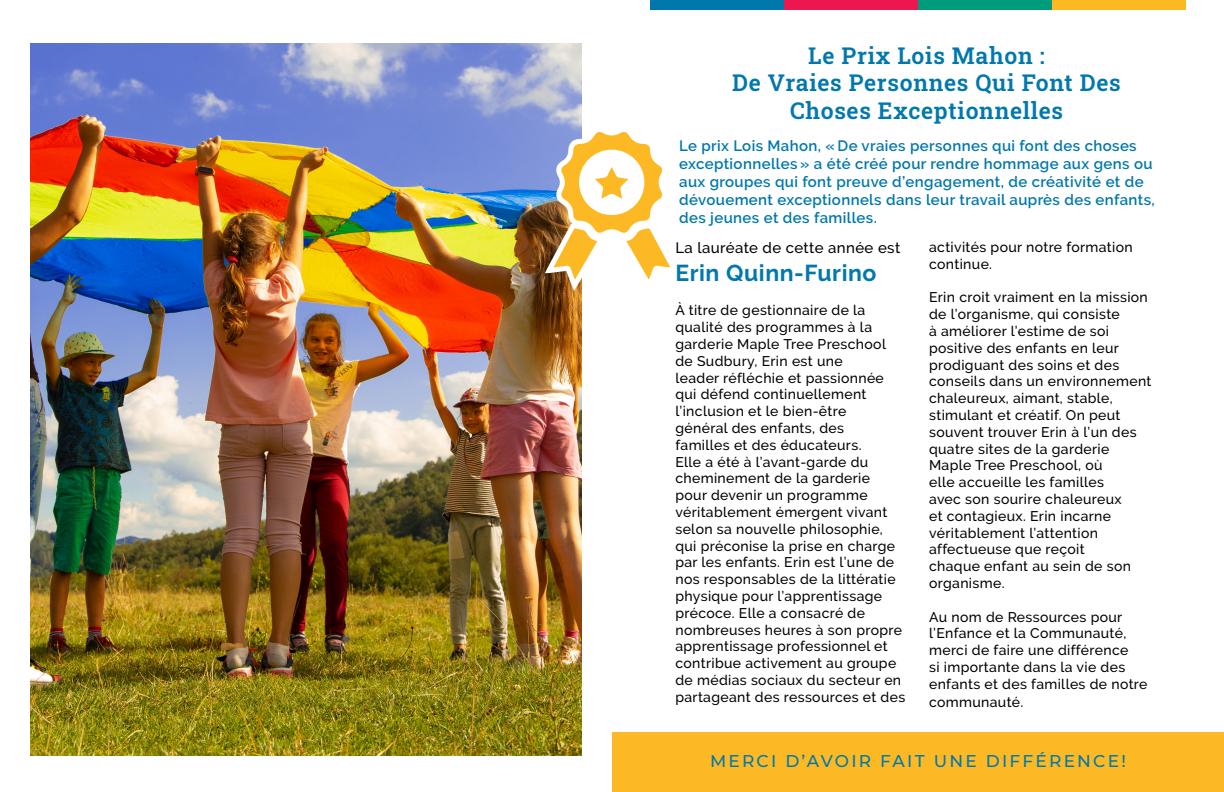
<style>
.page{position:relative;width:1224px;height:792px;background:#fff}
.page>*{position:absolute;margin:0;border:0;box-sizing:border-box;transform-origin:0 0}
.Main_titles{font:600 23px "Roboto Slab";letter-spacing:.03em;color:#0078ae}
.t1{font:700 23px "Raleway";letter-spacing:.025em;color:#0078ae}
.Subtitle_1{font:500 17px "Montserrat";letter-spacing:.13em;color:#0078ae}
.t2{font:600 15px/18px "Raleway";letter-spacing:.025em;color:#0078ae}
.t3{font:500 15px "Raleway";letter-spacing:.025em;color:#000}
.t4{font:500 14px/16.8px "Raleway";letter-spacing:.025em;color:#000}
</style>
<div class="page">
<img style="left:31px;top:43px;width:550px;height:713px">
<svg style="left:552px;top:9px;width:119px;height:593px"></svg>
<svg style="left:541px;top:128px;width:130px;height:169px"></svg>
<div style="left:612px;top:732px;width:612px;height:60px;background:#fdb924"></div>
<div style="left:650px;top:0;width:134px;height:9px;background:#0078ae"></div>
<div style="left:784px;top:0;width:134px;height:9px;background:#ed174f"></div>
<div style="left:918px;top:0;width:134px;height:9px;background:#009b7a"></div>
<div style="left:1052px;top:0;width:134px;height:9px;background:#fdb924"></div>
<p class="Main_titles" style="left:808px;top:40px;width:238px">Le Prix Lois Mahon :</p>
<p class="Main_titles" style="left:732px;top:67px;width:390px">De Vraies Personnes Qui Font Des</p>
<p class="Main_titles" style="left:790px;top:95px;width:274px">Choses Exceptionnelles</p>
<p class="t2" style="left:679px;top:137px;width:477px">Le prix Lois Mahon, « De vraies personnes qui font des choses exceptionnelles » a été créé pour rendre hommage aux gens ou aux groupes qui font preuve d’engagement, de créativité et de dévouement exceptionnels dans leur travail auprès des enfants, des jeunes et des familles.</p>
<p class="t3" style="left:675px;top:239px;width:226px">La lauréate de cette année est</p>
<p class="t1" style="left:675px;top:259px;width:203px">Erin Quinn-Furino</p>
<p class="t4" style="left:675px;top:302px;width:231px">À titre de gestionnaire de la qualité des programmes à la garderie Maple Tree Preschool de Sudbury, Erin est une<br>leader réfléchie et passionnée qui défend continuellement l’inclusion et le bien-être<br>général des enfants, des<br>familles et des éducateurs.<br>Elle a été à l’avant-garde du cheminement de la garderie<br>pour devenir un programme véritablement émergent vivant selon sa nouvelle philosophie, qui préconise la prise en charge par les enfants. Erin est l’une de nos responsables de la littératie physique pour l’apprentissage précoce. Elle a consacré de nombreuses heures à son propre apprentissage professionnel et contribue activement au groupe de médias sociaux du secteur en partageant des ressources et des</p>
<p class="t4" style="left:929px;top:239px;width:205px">activités pour notre formation continue.</p>
<p class="t4" style="left:929px;top:289px;width:224px">Erin croit vraiment en la mission de l’organisme, qui consiste<br>à améliorer l’estime de soi positive des enfants en leur prodiguant des soins et des conseils dans un environnement chaleureux, aimant, stable, stimulant et créatif. On peut souvent trouver Erin à l’un des quatre sites de la garderie<br>Maple Tree Preschool, où<br>elle accueille les familles<br>avec son sourire chaleureux<br>et contagieux. Erin incarne véritablement l’attention affectueuse que reçoit<br>chaque enfant au sein de son organisme.</p>
<p class="t4" style="left:929px;top:608px;width:220px">Au nom de Ressources pour l’Enfance et la Communauté, merci de faire une différence<br>si importante dans la vie des enfants et des familles de notre communauté.</p>
<p class="Subtitle_1" style="left:710px;top:749px;width:417px">MERCI D’AVOIR FAIT UNE DIFFÉRENCE!</p>
</div>
